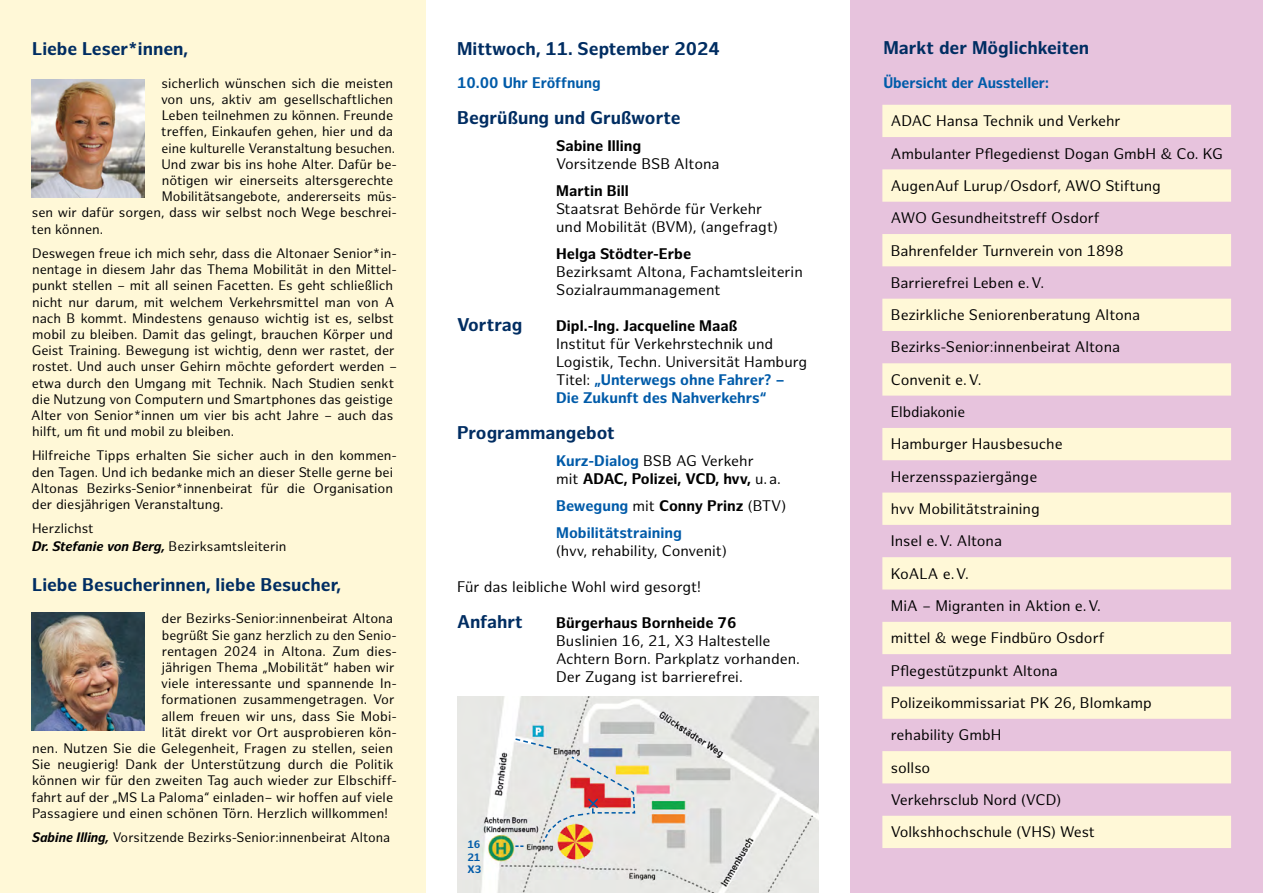
<style>
.page{position:relative;width:1263px;height:893px;background:#fff}
.page>*{position:absolute;margin:0;border:0;box-sizing:border-box;transform-origin:0 0}
.t1{font:700 18px "Hamburg Sans";color:#002d62}
.t2{font:15px/32.2px "Hamburg Sans";color:#000}
.t3{font:700 15px/18px "Hamburg Sans";color:#000}
.t4{font:700 15px/27px "Hamburg Sans";letter-spacing:-.005em;color:#005ba9}
.t5{font:13.5px/16.2px "Hamburg Sans";color:#000}
.t6{font:700 10.5px/12.6px "Hamburg Sans";color:#005ba9;text-align:justify}
.s1{font-weight:700;font-style:italic}
.s2{font-weight:700;color:#005ba9}
.s3{color:#005ba9}
.s4{font-weight:400}
.s5{font-weight:400;color:#000}
.s6{color:#000}
</style>
<div class="page">
<div style="left:0;top:0;width:425px;height:893px;background:#fff8d7"></div>
<div style="left:850px;top:0;width:413px;height:893px;background:#e7c3dd"></div>
<img style="left:32px;top:79px;width:113px;height:118px">
<svg style="left:882px;top:105px;width:349px;height:743px;fill:#fff8d7"></svg>
<img style="left:32px;top:612px;width:113px;height:118px">
<img style="left:457px;top:697px;width:362px;height:196px">
<svg style="left:514px;top:737px;width:122px;height:110px"></svg>
<h1 class="t1" style="left:32px;top:39px;width:158px">Liebe Leser*innen,</h1>
<p class="t5" style="left:162px;top:75px;width:233px">sicherlich wünschen sich die meisten</p>
<p class="t5" style="left:161px;top:92px;width:233px">von uns, aktiv am gesellschaftlichen</p>
<p class="t5" style="left:162px;top:108px;width:233px">Leben teilnehmen zu können. Freunde</p>
<p class="t5" style="left:161px;top:124px;width:233px">treffen, Einkaufen gehen, hier und da</p>
<p class="t5" style="left:162px;top:140px;width:235px">eine kulturelle Veranstaltung besuchen.</p>
<p class="t5" style="left:161px;top:156px;width:237px">Und zwar bis ins hohe Alter. Dafür be-</p>
<p class="t5" style="left:162px;top:173px;width:233px">nötigen wir einerseits altersgerechte</p>
<p class="t5" style="left:162px;top:189px;width:237px">Mobilitätsangebote, andererseits müs-</p>
<p class="t5" style="left:32px;top:205px;width:367px">sen wir dafür sorgen, dass wir selbst noch Wege beschrei-</p>
<p class="t5" style="left:32px;top:221px;width:73px">ten können.</p>
<p class="t5" style="left:31px;top:246px;width:368px">Deswegen freue ich mich sehr, dass die Altonaer Senior*in&shy;nentage in diesem Jahr das Thema Mobilität in den Mittel&shy;punkt stellen – mit all seinen Facetten. Es geht schließlich nicht nur darum, mit welchem Verkehrsmittel man von A nach B kommt. Mindestens genauso wichtig ist es, selbst mobil zu bleiben. Damit das gelingt, brauchen Körper und Geist Training. Bewegung ist wichtig, denn wer rastet, der rostet. Und auch unser Gehirn möchte gefordert werden – etwa durch den Umgang mit Technik. Nach Studien senkt die Nutzung von Computern und Smartphones das geistige Alter von Senior*innen um vier bis acht Jahre – auch das hilft, um fit und mobil zu bleiben.</p>
<p class="t5" style="left:31px;top:448px;width:367px">Hilfreiche Tipps erhalten Sie sicher auch in den kommen&shy;den Tagen. Und ich bedanke mich an dieser Stelle gerne bei Altonas Bezirks-Senior*innenbeirat für die Organisation der diesjährigen Veranstaltung.</p>
<p class="t5" style="left:32px;top:520px;width:256px;line-height:18px">Herzlichst<br><span class="s1">Dr. Stefanie von Berg,</span> Bezirksamtsleiterin</p>
<h1 class="t1" style="left:32px;top:574px;width:310px">Liebe Besucherinnen, liebe Besucher,</h1>
<p class="t5" style="left:162px;top:611px;width:233px">der Bezirks-Senior:innenbeirat Altona</p>
<p class="t5" style="left:162px;top:627px;width:237px">begrüßt Sie ganz herzlich zu den Senio-</p>
<p class="t5" style="left:162px;top:643px;width:237px">rentagen 2024 in Altona. Zum dies-</p>
<p class="t5" style="left:162px;top:660px;width:234px">jährigen Thema „Mobilität“ haben wir</p>
<p class="t5" style="left:161px;top:676px;width:237px">viele interessante und spannende In-</p>
<p class="t5" style="left:161px;top:692px;width:235px">formationen zusammengetragen. Vor</p>
<p class="t5" style="left:162px;top:708px;width:237px">allem freuen wir uns, dass Sie Mobi-</p>
<p class="t5" style="left:162px;top:724px;width:237px">lität direkt vor Ort ausprobieren kön-</p>
<p class="t5" style="left:32px;top:741px;width:363px">nen. Nutzen Sie die Gelegenheit, Fragen zu stellen, seien</p>
<p class="t5" style="left:32px;top:757px;width:363px">Sie neugierig! Dank der Unterstützung durch die Politik</p>
<p class="t5" style="left:32px;top:773px;width:366px">können wir für den zweiten Tag auch wieder zur Elbschiff-</p>
<p class="t5" style="left:32px;top:789px;width:363px">fahrt auf der „MS La Paloma“ einladen– wir hoffen auf viele</p>
<p class="t5" style="left:32px;top:805px;width:357px">Passagiere und einen schönen Törn. Herzlich willkommen!</p>
<p class="t5" style="left:32px;top:830px;width:360px"><span class="s1">Sabine Illing,</span> Vorsitzende Bezirks-Senior:innenbeirat Altona</p>
<h1 class="t1" style="left:457px;top:39px;width:264px">Mittwoch, 11. September 2024</h1>
<p class="t4" style="left:457px;top:70px;width:145px">10.00 Uhr Eröffnung</p>
<h1 class="t1" style="left:457px;top:108px;width:225px">Begrüßung und Grußworte</h1>
<p class="t3" style="left:556px;top:138px;width:87px">Sabine Illing</p>
<p class="t2" style="left:556px;top:149px;width:165px">Vorsitzende BSB Altona</p>
<p class="t3" style="left:556px;top:183px;width:74px">Martin Bill</p>
<p class="t2" style="left:556px;top:201px;width:223px;line-height:18px">Staatsrat Behörde für Verkehr und Mobilität (BVM), (angefragt)</p>
<p class="t3" style="left:556px;top:246px;width:137px">Helga Stödter-Erbe</p>
<p class="t2" style="left:556px;top:264px;width:248px;line-height:18px">Bezirksamt Altona, Fachamtsleiterin<br>Sozialraummanagement</p>
<h1 class="t1" style="left:457px;top:315px;width:67px">Vortrag</h1>
<p class="t3" style="left:556px;top:318px;width:183px">Dipl.-Ing. Jacqueline Maaß</p>
<p class="t2" style="left:556px;top:336px;width:253px;line-height:18px">Institut für Verkehrstechnik und Logistik, Techn. Universität Hamburg Titel: <span class="s2">„Unterwegs ohne Fahrer? – Die Zukunft des Nahverkehrs“</span></p>
<h1 class="t1" style="left:457px;top:423px;width:159px">Programmangebot</h1>
<p class="t3" style="left:556px;top:453px;width:226px"><span class="s3">Kurz-Dialog</span> <span class="s4">BSB AG Verkehr<br>mit</span> ADAC, Polizei, VCD, hvv, <span class="s4">u.a.</span></p>
<p class="t4" style="left:556px;top:493px;width:232px">Bewegung <span class="s5">mit</span> <span class="s6">Conny Prinz</span> <span class="s5">(BTV)<br></span>Mobilitätstraining</p>
<p class="t2" style="left:556px;top:536px;width:172px">(hvv, rehability, Convenit)</p>
<p class="t2" style="left:457px;top:572px;width:245px">Für das leibliche Wohl wird gesorgt!</p>
<h1 class="t1" style="left:457px;top:612px;width:67px">Anfahrt</h1>
<p class="t3" style="left:556px;top:615px;width:182px">Bürgerhaus Bornheide 76</p>
<p class="t2" style="left:556px;top:633px;width:245px;line-height:18px">Buslinien 16, 21, X3 Haltestelle<br>Achtern Born. Parkplatz vorhanden.<br>Der Zugang ist barrierefrei.</p>
<p class="t6" style="left:467px;top:838px;width:15px">16<br>21<br>X3</p>
<h1 class="t1" style="left:883px;top:38px;width:207px">Markt der Möglichkeiten</h1>
<p class="t4" style="left:883px;top:70px;width:167px">Übersicht der Aussteller:</p>
<p class="t2" style="left:891px;top:105px;width:333px">ADAC Hansa Technik und Verkehr<br>Ambulanter Pflegedienst Dogan GmbH &amp; Co. KG<br>AugenAuf Lurup/Osdorf, AWO Stiftung<br>AWO Gesundheitstreff Osdorf<br>Bahrenfelder Turnverein von 1898<br>Barrierefrei Leben e.V.<br>Bezirkliche Seniorenberatung Altona<br>Bezirks-Senior:innenbeirat Altona<br>Convenit e.V.<br>Elbdiakonie<br>Hamburger Hausbesuche<br>Herzensspaziergänge<br>hvv Mobilitätstraining<br>Insel e.V. Altona<br>KoALA e.V.<br>MiA – Migranten in Aktion e.V.<br>mittel &amp; wege Findbüro Osdorf<br>Pflegestützpunkt Altona<br>Polizeikommissariat PK 26, Blomkamp<br>rehability GmbH<br>sollso<br>Verkehrsclub Nord (VCD)<br>Volkshhochschule (VHS) West</p>
</div>
